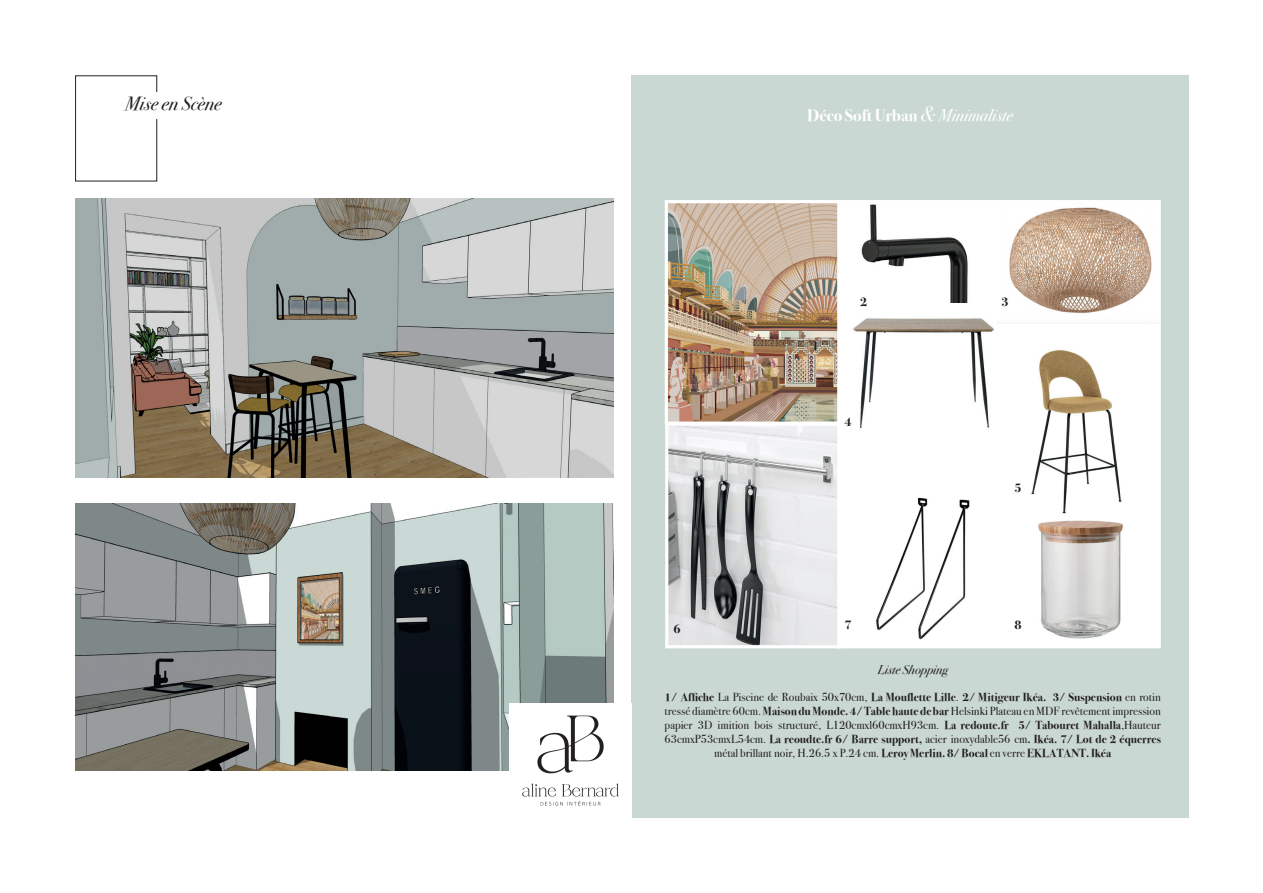
<style>
.page{position:relative;width:1263px;height:893px;background:#fff}
.page>*{position:absolute;margin:0;border:0;box-sizing:border-box;transform-origin:0 0}
.t1{font:italic 19.05px "Bodoni Svty Two ITCTT";color:#231f20}
.t2{font:700 16.95px "Bodoni Svty Two ITCTT";color:#fff}
.t3{font:italic 12.75px "Bodoni Svty Two ITCTT";color:#231f20}
.t4{font:700 12.75px "Bodoni Svty Two ITCTT";color:#231f20}
.t5{font:11.7px/14px "Bodoni Svty Two ITCTT";color:#231f20;text-align:center}
.s1{font-weight:400;font-style:italic;font-size:21.15px}
.s2{font-weight:400;font-style:italic}
.s3{font-weight:700}
</style>
<div class="page">
<div style="left:631px;top:75px;width:558px;height:743px;background:#cad8d4"></div>
<div style="left:839px;top:202px;width:320px;height:445px;background:#fff"></div>
<div style="left:837px;top:200px;width:324px;height:448px;border:3px solid #fff"></div>
<div style="left:75px;top:75px;width:82px;height:106px;border:1px solid #231f20"></div>
<div style="left:125px;top:92px;width:160px;height:27px;background:#fff"></div>
<img style="left:1031px;top:350px;width:91px;height:164px">
<img style="left:853px;top:201px;width:142px;height:102px">
<img style="left:853px;top:318px;width:141px;height:110px">
<img style="left:669px;top:204px;width:167px;height:440px">
<div style="left:665px;top:200px;width:175px;height:225px;border:3px solid #fff"></div>
<img style="left:997px;top:201px;width:162px;height:122px">
<img style="left:844px;top:497px;width:150px;height:150px">
<div style="left:665px;top:422px;width:175px;height:226px;border:3px solid #fff"></div>
<img style="left:1038px;top:520px;width:85px;height:119px">
<img style="left:75px;top:199px;width:538px;height:279px">
<img style="left:75px;top:504px;width:538px;height:266px">
<img style="left:509px;top:704px;width:110px;height:102px">
<h1 class="t1" style="left:125px;top:87px;width:98px">Mise en Scène</h1>
<h2 class="t2" style="left:807px;top:101px;width:207px">Déco Soft Urban <span class="s1">&amp;</span><span class="s2">Minimaliste</span></h2>
<p class="t4" style="left:674px;top:618px;width:9px">6</p>
<p class="t4" style="left:812px;top:336px;width:9px">1</p>
<p class="t4" style="left:860px;top:291px;width:9px">2</p>
<p class="t4" style="left:1001px;top:291px;width:9px">3</p>
<p class="t4" style="left:844px;top:411px;width:9px">4</p>
<p class="t4" style="left:1014px;top:477px;width:9px">5</p>
<p class="t4" style="left:844px;top:614px;width:9px">7</p>
<p class="t4" style="left:1014px;top:614px;width:9px">8</p>
<p class="t3" style="left:877px;top:658px;width:72px">Liste Shopping</p>
<p class="t5" style="left:665px;top:689px;width:498px"><span class="s3">1/ Affiche</span> La Piscine de Roubaix 50x70cm, <span class="s3">La Mouflette Lille</span>. <span class="s3">2/ Mitigeur Ikéa. 3/ Suspension</span> en rotin tressé diamètre 60cm. <span class="s3">Maison du Monde. 4/ Table haute de bar</span> Helsinki Plateau en MDF revêtement impression papier 3D imition bois structuré, L120cmxl60cmxH93cm. <span class="s3">La redoute.fr 5/ Tabouret Mahalla</span>,Hauteur 63cmxP53cmxL54cm. <span class="s3">La reoudte.fr 6/ Barre support,</span> acier inoxydable56 cm<span class="s3">. Ikéa. 7/ Lot de 2 équerres </span>métal brillant noir, H.26.5 x P.24 cm. <span class="s3">Leroy Merlin. 8/ Bocal</span> en verre <span class="s3">EKLATANT. Ikéa</span></p>
</div>
